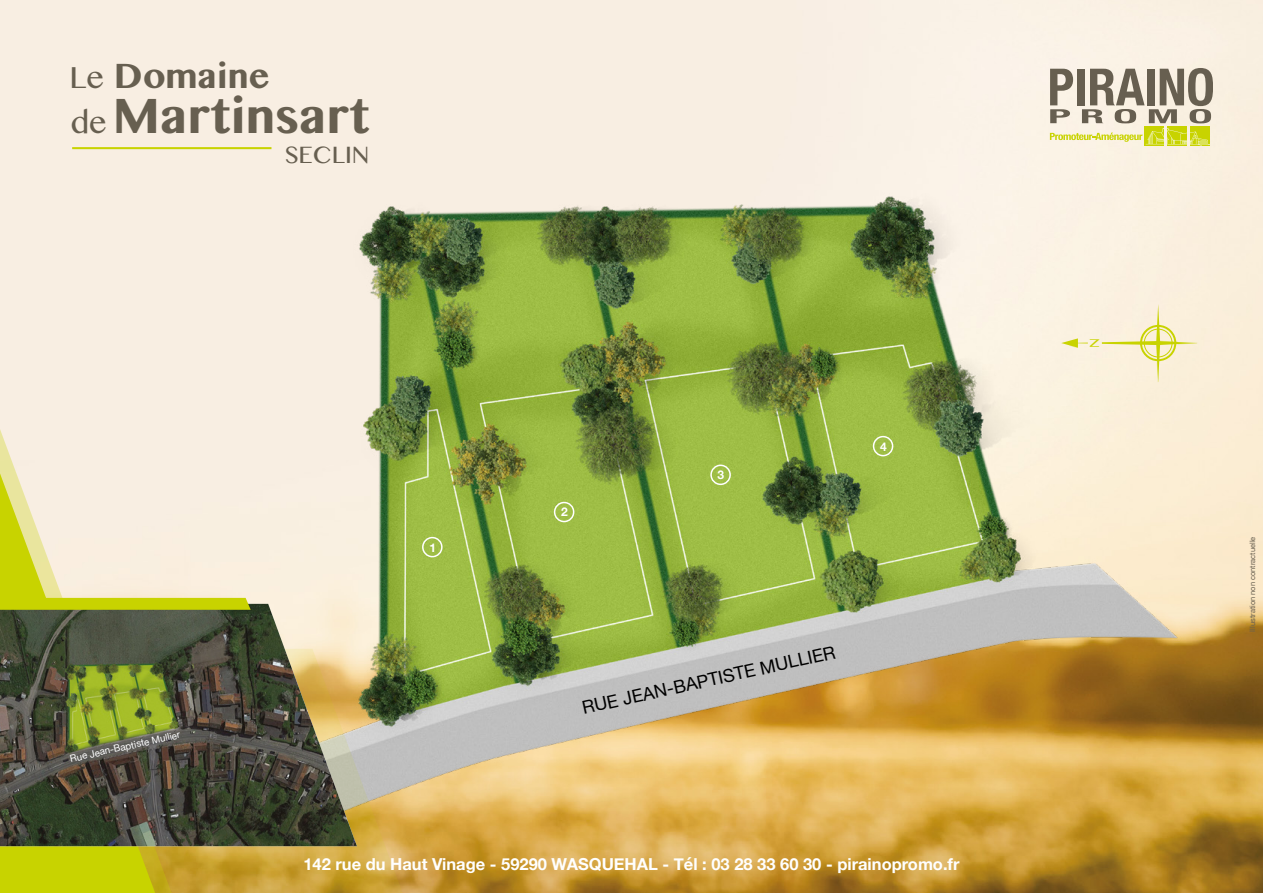
<style>
.page{position:relative;width:1263px;height:893px;background:#fff}
.page>*{position:absolute;margin:0;border:0;box-sizing:border-box;transform-origin:0 0}
.t1{font:700 48.9px "Tamil MN";color:#675f50}
.t2{font:700 34.65px "Tamil MN";color:#675f50}
.t3{font:30.6px "Tamil MN";color:#675f50}
.t4{font:23.85px "Tamil MN";color:#675f50}
.t5{font:18px "Helvetica Neue";color:#000}
.t6{font:700 16.5px "Helvetica Neue";color:#fff}
.t7{font:13.35px "Oriya MN";color:#c8d300}
.t8{font:700 12px "Helvetica Neue";color:#fff}
.t9{font:9.75px "Helvetica Neue";color:#fff}
.t10{font:7.5px "Helvetica Neue";color:#675f50}
.s1{font-weight:400;font-size:30.6px}
</style>
<div class="page">
<img style="left:0;top:0;width:1263px;height:893px">
<img style="left:98px;top:25px;width:1103px;height:819px">
<div style="left:0;top:143px;width:173px;height:200px;background:#f8eee2"></div>
<svg style="left:0;top:343px;width:263px;height:261px;background:#f5ecd5"></svg>
<svg style="left:0;top:649px;width:413px;height:244px;background:#bfae42"></svg>
<img style="left:0;top:604px;width:357px;height:242px">
<svg style="left:0;top:598px;width:251px;height:12px;background:#c5d002"></svg>
<svg style="left:1050px;top:68px;width:162px;height:78px;background:#c1bb97"></svg>
<div style="left:554px;top:502px;width:20px;height:20px;border:2px solid #fff;border-radius:50%"></div>
<div style="left:422px;top:537px;width:21px;height:20px;border:2px solid #fff;border-radius:50%"></div>
<div style="left:710px;top:465px;width:21px;height:20px;border:2px solid #fff;border-radius:50%"></div>
<div style="left:873px;top:436px;width:20px;height:20px;border:2px solid #fff;border-radius:50%"></div>
<svg style="left:1061px;top:338px;width:27px;height:10px"></svg>
<svg style="left:1102px;top:304px;width:95px;height:78px;background:#f6edc8"></svg>
<hr style="left:72px;top:147px;width:199px;height:2px;background:#c8d300">
<h2 class="t2" style="left:70px;top:54px;width:202px"><span class="s1">Le</span> Domaine</h2>
<h3 class="t3" style="left:71px;top:102px;width:37px">de</h3>
<h1 class="t1" style="left:113px;top:84px;width:259px">Martinsart</h1>
<h3 class="t4" style="left:285px;top:139px;width:86px">SECLIN</h3>
<p class="t9" style="left:69px;top:752px;width:114px;rotate:-13deg">Rue Jean-Baptiste Mullier</p>
<p class="t8" style="left:429px;top:538px;width:8px">1</p>
<p class="t8" style="left:561px;top:503px;width:8px">2</p>
<p class="t8" style="left:718px;top:466px;width:8px">3</p>
<p class="t8" style="left:880px;top:437px;width:8px">4</p>
<p class="t5" style="left:580px;top:696px;width:260px;rotate:-13deg">RUE JEAN-BAPTISTE MULLIER</p>
<p class="t6" style="left:303px;top:851px;width:658px">142 rue du Haut Vinage - 59290 WASQUEHAL - Tél : 03 28 33 60 30 - pirainopromo.fr</p>
<p class="t7" style="left:1087px;top:348px;width:11px;rotate:-90deg">N</p>
<p class="t10" style="left:1247px;top:631px;width:96px;rotate:-90deg">Illustration non contractuelle</p>
</div>
